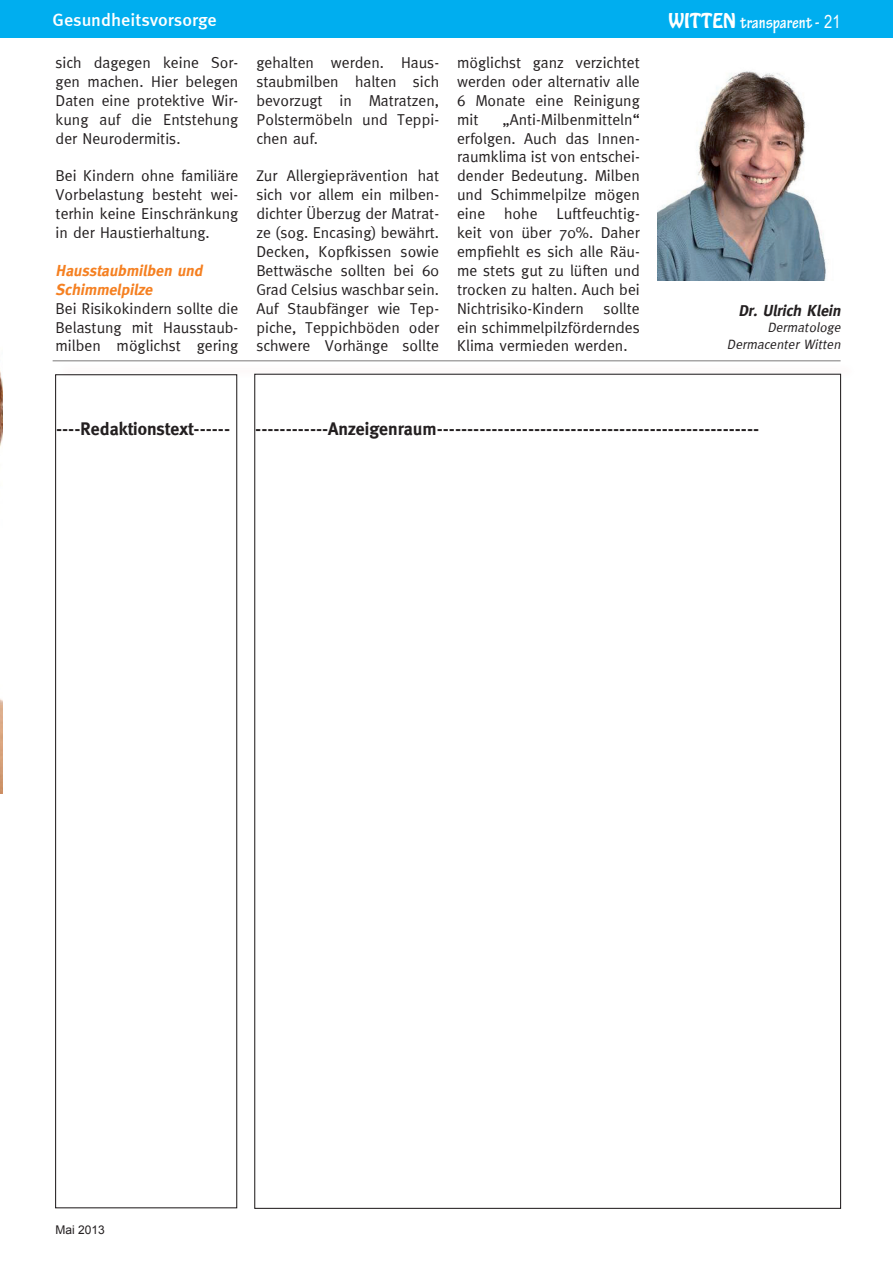
<style>
.page{position:relative;width:893px;height:1263px;background:#fff}
.page>*{position:absolute;margin:0;border:0;box-sizing:border-box;transform-origin:0 0}
.t1{font:700 18px "Meta";color:#231f20}
.t2{font:700 condensed 18px "Tekton Pro";color:#fff}
.t3{font:500 18px "Meta";color:#fff}
.t4{font:15.75px/18.9px "Meta Normal";color:#231f20;text-align:justify}
.t5{font:italic 700 15.75px/18.9px "Meta";color:#f58021}
.t6{font:italic 700 15.75px "Meta";color:#231f20}
.t7{font:italic 13.5px "Meta Normal";color:#231f20}
.t8{font:12px "Arial";color:#231f20}
.s1{font-family:"Hobo Std";font-weight:400;font-stretch:normal}
.s2{font-family:"Arial Narrow";font-weight:400;font-stretch:normal}
</style>
<div class="page">
<img style="left:0;top:371px;width:3px;height:422px">
<div style="left:3px;top:0;width:890px;height:37px;background:#00aeef"></div>
<hr style="left:0;top:0;width:3px;height:37px;background:#00aeef">
<img style="left:658px;top:71px;width:168px;height:210px">
<div style="left:56px;top:363px;width:801px;height:16px;background:#bc2025;opacity:.75"></div>
<div style="left:45px;top:351px;width:803px;height:20px;background:#fff"></div>
<hr style="left:53px;top:360px;width:788px;height:1px;background:#231f20">
<div style="left:55px;top:374px;width:182px;height:834px;border:1px solid #231f20"></div>
<p class="t3" style="left:53px;top:10px;width:166px">Gesundheitsvorsorge</p>
<p class="t2" style="left:669px;top:12px;width:173px"><span class="s1">WITTEN</span> transparent - <span class="s2">21</span></p>
<p class="t4" style="left:56px;top:53px;width:184px">sich dagegen keine Sor&shy;gen machen. Hier belegen Daten eine protektive Wir&shy;kung auf die Entstehung der Neurodermitis.</p>
<p class="t4" style="left:56px;top:166px;width:184px">Bei Kindern ohne familiäre Vorbelastung besteht wei&shy;terhin keine Einschränkung in der Haustierhaltung.</p>
<p class="t5" style="left:56px;top:261px;width:152px">Hausstaubmilben und<br>Schimmelpilze</p>
<p class="t4" style="left:56px;top:299px;width:184px">Bei Risikokindern sollte die Belastung mit Hausstaub&shy;milben möglichst gering</p>
<p class="t4" style="left:256px;top:53px;width:184px">gehalten werden. Haus&shy;staubmilben halten sich bevorzugt in Matratzen, Polstermöbeln und Teppi&shy;chen auf.</p>
<p class="t4" style="left:256px;top:166px;width:184px">Zur Allergieprävention hat sich vor allem ein milben&shy;dichter Überzug der Matrat&shy;ze (sog. Encasing) bewährt.<br>Decken, Kopfkissen sowie Bettwäsche sollten bei 60<br>Grad Celsius waschbar sein.<br>Auf Staubfänger wie Tep&shy;piche, Teppichböden oder schwere Vorhänge sollte</p>
<p class="t4" style="left:457px;top:53px;width:184px">möglichst ganz verzichtet werden oder alternativ alle 6 Monate eine Reinigung mit</p>
<p class="t4" style="left:457px;top:110px;width:184px;text-indent:45px">„Anti-Milbenmitteln“ erfolgen. Auch das Innen&shy;raumklima ist von entschei&shy;dender Bedeutung. Milben und Schimmelpilze mögen eine hohe Luftfeuchtig&shy;keit von über 70%. Daher empfiehlt es sich alle Räu&shy;me stets gut zu lüften und trocken zu halten. Auch bei Nichtrisiko-Kindern sollte ein schimmelpilzförderndes Klima vermieden werden.</p>
<p class="t6" style="left:738px;top:301px;width:107px">Dr. Ulrich Klein</p>
<p class="t7" style="left:767px;top:320px;width:77px">Dermatologe</p>
<p class="t7" style="left:727px;top:336px;width:118px">Dermacenter Witten</p>
<p class="t1" style="left:56px;top:418px;width:175px">----Redaktionstext------</p>
<p class="t1" style="left:255px;top:418px;width:505px">------------Anzeigenraum-----------------------------------------------------</p>
<p class="t8" style="left:56px;top:1221px;width:51px">Mai 2013</p>
</div>
